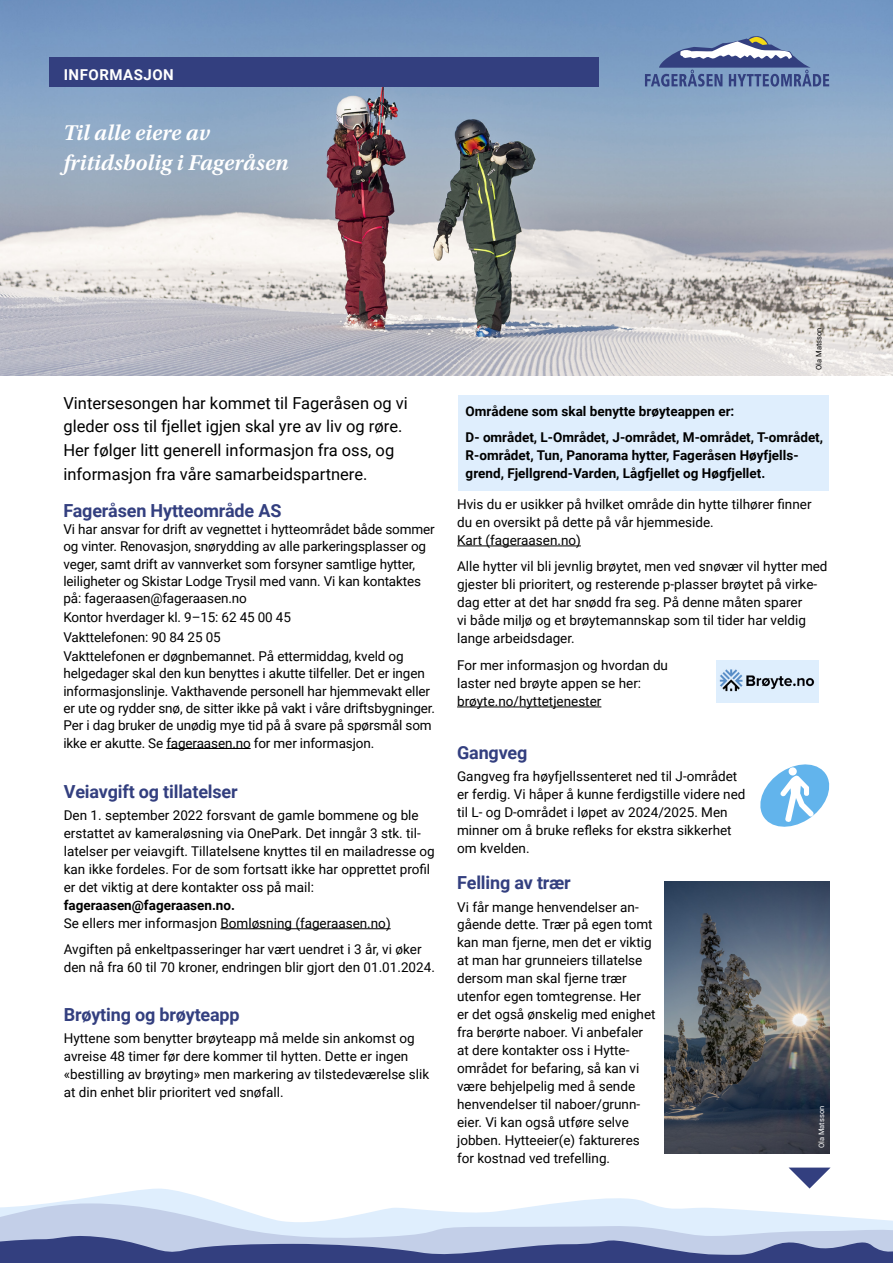
<style>
.page{position:relative;width:893px;height:1263px;background:#fff}
.page>*{position:absolute;margin:0;border:0;box-sizing:border-box;transform-origin:0 0}
.t1{font:italic 600 22.5px/30px "Utopia Std";color:#fff}
.t2{font:700 18px "Roboto";letter-spacing:-.01em;color:#333f7f}
.t3{font:16.5px/23.7px "Roboto";color:#000}
.t4{font:700 15px "Roboto";letter-spacing:.035em;color:#fff}
.t5{font:13.5px/18px "Roboto";color:#000}
.t6{font:700 13.5px/26.5px "Roboto";color:#000}
.t7{font:7.5px "Roboto";color:#000}
.t8{font:7.5px "Roboto";color:#fff}
</style>
<div class="page">
<svg style="left:53px;top:1188px;width:757px;height:15px"></svg>
<div style="left:458px;top:395px;width:370px;height:96px;background:#dfeefd"></div>
<img style="left:0;top:0;width:893px;height:375px">
<svg style="left:645px;top:36px;width:184px;height:51px;background:#7289b2"></svg>
<div style="left:49px;top:57px;width:549px;height:29px;background:#333f7f"></div>
<hr style="left:166px;top:748px;width:85px;height:1px;background:#000">
<hr style="left:220px;top:928px;width:171px;height:1px;background:#000">
<hr style="left:457px;top:546px;width:124px;height:1px;background:#000">
<hr style="left:457px;top:707px;width:144px;height:1px;background:#000">
<img style="left:716px;top:660px;width:103px;height:43px">
<svg style="left:0;top:1203px;width:893px;height:29px;fill:#dfeefd"></svg>
<svg style="left:0;top:1232px;width:893px;height:31px;background:#7582af"></svg>
<svg style="left:789px;top:1167px;width:42px;height:21px"></svg>
<svg style="left:760px;top:764px;width:70px;height:63px"></svg>
<div style="left:789px;top:767px;width:8px;height:8px;background:#fff;border-radius:50%"></div>
<img style="left:664px;top:881px;width:165px;height:272px">
<p class="t4" style="left:64px;top:64px;width:112px">INFORMASJON</p>
<h1 class="t1" style="left:63px;top:118px;width:227px">Til alle eiere av fritidsbolig i Fageråsen</h1>
<p class="t3" style="left:63px;top:390px;width:346px">Vintersesongen har kommet til Fageråsen og vi gleder oss til fjellet igjen skal yre av liv og røre.<br>Her følger litt generell informasjon fra oss, og informasjon fra våre samarbeidspartnere.</p>
<h2 class="t2" style="left:63px;top:498px;width:219px">Fageråsen Hytteområde AS</h2>
<p class="t5" style="left:63px;top:520px;width:373px;line-height:17.2px">Vi har ansvar for drift av vegnettet i hytteområdet både sommer og vinter. Renovasjon, snørydding av alle parkeringsplasser og veger, samt drift av vannverket som forsyner samtlige hytter, leiligheter og Skistar Lodge Trysil med vann. Vi kan kontaktes på: fageraasen@fageraasen.no</p>
<p class="t5" style="left:63px;top:607px;width:342px;line-height:19.4px">Kontor hverdager kl. 9–15: 62 45 00 45<br>Vakttelefonen: 90 84 25 05<br>Vakttelefonen er døgnbemannet. På ettermiddag, kveld og</p>
<p class="t5" style="left:63px;top:664px;width:373px;line-height:17.2px">helgedager skal den kun benyttes i akutte tilfeller. Det er ingen informasjonslinje. Vakthavende personell har hjemmevakt eller er ute og rydder snø, de sitter ikke på vakt i våre driftsbygninger.<br>Per i dag bruker de unødig mye tid på å svare på spørsmål som ikke er akutte. Se fageraasen.no for mer informasjon.</p>
<h2 class="t2" style="left:64px;top:778px;width:175px">Veiavgift og tillatelser</h2>
<p class="t5" style="left:64px;top:805px;width:372px">Den 1. september 2022 forsvant de gamle bommene og ble erstattet av kameraløsning via OnePark. Det inngår 3 stk. til&shy;latelser per veiavgift. Tillatelsene knyttes til en mailadresse og kan ikke fordeles. For de som fortsatt ikke har opprettet profil er det viktig at dere kontakter oss på mail:</p>
<p class="t6" style="left:64px;top:891px;width:173px">fageraasen@fageraasen.no.</p>
<p class="t5" style="left:64px;top:909px;width:359px;line-height:26.5px">Se ellers mer informasjon Bomløsning (fageraasen.no)<br>Avgiften på enkeltpasseringer har vært uendret i 3 år, vi øker</p>
<p class="t5" style="left:64px;top:958px;width:373px">den nå fra 60 til 70 kroner, endringen blir gjort den 01.01.2024.</p>
<h2 class="t2" style="left:64px;top:1002px;width:177px">Brøyting og brøyteapp</h2>
<p class="t5" style="left:64px;top:1029px;width:367px">Hyttene som benytter brøyteapp må melde sin ankomst og avreise 48 timer før dere kommer til hytten. Dette er ingen «bestilling av brøyting» men markering av tilstedeværelse slik at din enhet blir prioritert ved snøfall.</p>
<p class="t7" style="left:813px;top:370px;width:44px;rotate:-90deg">Ola Matsson</p>
<p class="t6" style="left:466px;top:397px;width:359px">Områdene som skal benytte brøyteappen er:<br>D- området, L-Området, J-området, M-området, T-området,</p>
<p class="t6" style="left:466px;top:446px;width:334px;line-height:18px">R-området, Tun, Panorama hytter, Fageråsen Høyfjells&shy;grend, Fjellgrend-Varden, Lågfjellet og Høgfjellet.</p>
<p class="t5" style="left:457px;top:495px;width:356px">Hvis du er usikker på hvilket område din hytte tilhører finner du en oversikt på dette på vår hjemmeside.<br>Kart (fageraasen.no)</p>
<p class="t5" style="left:457px;top:557px;width:372px">Alle hytter vil bli jevnlig brøytet, men ved snøvær vil hytter med gjester bli prioritert, og resterende p-plasser brøytet på virke&shy;dag etter at det har snødd fra seg. På denne måten sparer<br>vi både miljø og et brøytemannskap som til tider har veldig lange arbeidsdager.</p>
<p class="t5" style="left:457px;top:656px;width:212px">For mer informasjon og hvordan du laster ned brøyte appen se her: brøyte.no/hyttetjenester</p>
<h2 class="t2" style="left:457px;top:740px;width:72px">Gangveg</h2>
<p class="t5" style="left:457px;top:767px;width:290px">Gangveg fra høyfjellssenteret ned til J-området er ferdig. Vi håper å kunne ferdigstille videre ned til L- og D-området i løpet av 2024/2025. Men minner om å bruke refleks for ekstra sikkerhet om kvelden.</p>
<h2 class="t2" style="left:457px;top:870px;width:115px">Felling av trær</h2>
<p class="t5" style="left:457px;top:897px;width:200px">Vi får mange henvendelser an&shy;gående dette. Trær på egen tomt kan man fjerne, men det er viktig at man har grunneiers tillatelse dersom man skal fjerne trær utenfor egen tomtegrense. Her er det også ønskelig med enighet fra berørte naboer. Vi anbefaler at dere kontakter oss i Hytte&shy;området for befaring, så kan vi være behjelpelig med å sende henvendelser til naboer/grunn&shy;eier. Vi kan også utføre selve jobben. Hytteeier(e) faktureres for kostnad ved trefelling.</p>
<p class="t8" style="left:816px;top:1148px;width:44px;rotate:-90deg">Ola Matsson</p>
</div>
